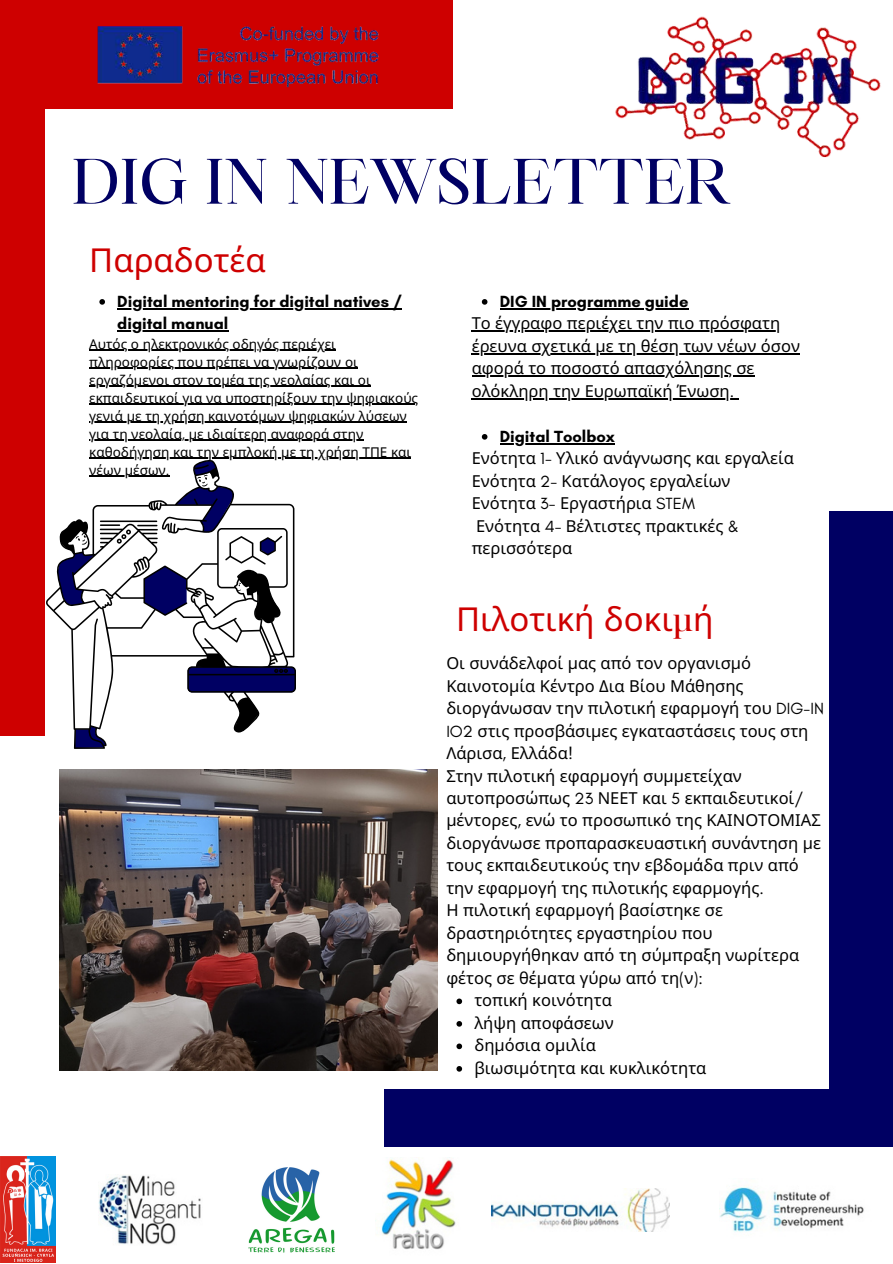
<style>
.page{position:relative;width:893px;height:1264px;background:#fff}
.page>*{position:absolute;margin:0;border:0;box-sizing:border-box;transform-origin:0 0}
.t1{font:61.5px "Maharlika";color:#000063}
.t2{font:33px "Noto Sans";color:#ce0000}
.t3{font:16.5px/22.5px "Noto Sans";color:#000}
.t4{font:700 16.5px/22.5px "Glacial Indifference";color:#000}
.t5{font:13.5px/18px "Noto Sans";color:#000}
.s1{font-family:"Glacial Indifference"}
.s2{font-family:"Maharlika"}
</style>
<div class="page">
<div style="left:0;top:0;width:453px;height:735px;background:#ce0000"></div>
<div style="left:384px;top:511px;width:508px;height:635px;background:#000063"></div>
<div style="left:45px;top:109px;width:784px;height:979px;background:#fff"></div>
<img style="left:0;top:1156px;width:56px;height:106px">
<img style="left:248px;top:1167px;width:87px;height:85px">
<img style="left:375px;top:1157px;width:81px;height:93px">
<img style="left:719px;top:1187px;width:145px;height:45px">
<img style="left:491px;top:1188px;width:178px;height:43px">
<img style="left:99px;top:1175px;width:102px;height:70px">
<img style="left:615px;top:16px;width:266px;height:142px">
<svg style="left:46px;top:460px;width:250px;height:289px"></svg>
<img style="left:97px;top:26px;width:282px;height:62px">
<img style="left:59px;top:769px;width:378px;height:301px">
<svg style="left:456px;top:998px;width:6px;height:6px"></svg>
<svg style="left:456px;top:1021px;width:6px;height:5px"></svg>
<svg style="left:456px;top:1043px;width:6px;height:6px"></svg>
<svg style="left:456px;top:1066px;width:6px;height:5px"></svg>
<svg style="left:482px;top:299px;width:5px;height:6px"></svg>
<hr style="left:499px;top:308px;width:189px;height:1px;background:#000">
<svg style="left:482px;top:434px;width:5px;height:5px"></svg>
<hr style="left:499px;top:443px;width:115px;height:1px;background:#000">
<hr style="left:471px;top:330px;width:309px;height:2px;background:#000">
<hr style="left:471px;top:353px;width:329px;height:1px;background:#000">
<hr style="left:471px;top:375px;width:283px;height:1px;background:#000">
<hr style="left:471px;top:398px;width:263px;height:1px;background:#000">
<svg style="left:99px;top:299px;width:6px;height:6px"></svg>
<hr style="left:117px;top:308px;width:284px;height:1px;background:#000">
<hr style="left:117px;top:330px;width:111px;height:2px;background:#000">
<hr style="left:89px;top:350px;width:247px;height:1px;background:#000">
<hr style="left:89px;top:367px;width:269px;height:2px;background:#000">
<hr style="left:89px;top:385px;width:281px;height:2px;background:#000">
<hr style="left:89px;top:403px;width:329px;height:2px;background:#000">
<hr style="left:89px;top:421px;width:318px;height:2px;background:#000">
<hr style="left:89px;top:439px;width:274px;height:2px;background:#000">
<hr style="left:89px;top:457px;width:322px;height:2px;background:#000">
<hr style="left:89px;top:475px;width:80px;height:2px;background:#000">
<h1 class="t1" style="left:72px;top:142px;width:660px">DIG IN NEWSLETTER</h1>
<h2 class="t2" style="left:89px;top:236px;width:178px">Παραδοτέα</h2>
<p class="t4" style="left:117px;top:290px;width:286px">Digital mentoring for digital natives / digital manual</p>
<p class="t5" style="left:89px;top:335px;width:330px">Αυτός ο ηλεκτρονικός οδηγός περιέχει πληροφορίες που πρέπει να γνωρίζουν οι εργαζόμενοι στον τομέα της νεολαίας και οι εκπαιδευτικοί για να υποστηρίξουν την ψηφιακούς γενιά με τη χρήση καινοτόμων ψηφιακών λύσεων για τη νεολαία<span class="s1">,</span> με ιδιαίτερη αναφορά στην καθοδήγηση και την εμπλοκή με τη χρήση ΤΠΕ και νέων μέσων<span class="s1">.</span></p>
<p class="t4" style="left:499px;top:290px;width:190px">DIG IN programme guide</p>
<p class="t3" style="left:471px;top:312px;width:330px">Το έγγραφο περιέχει την πιο πρόσφατη έρευνα σχετικά με τη θέση των νέων όσον αφορά το ποσοστό απασχόλησης σε ολόκληρη την Ευρωπαϊκή Ένωση<span class="s1">.</span></p>
<p class="t4" style="left:499px;top:425px;width:116px">Digital Toolbox</p>
<p class="t3" style="left:471px;top:447px;width:324px">Ενότητα <span class="s1">1-</span> Υλικό ανάγνωσης και εργαλεία<br>Ενότητα <span class="s1">2-</span> Κατάλογος εργαλείων<br>Ενότητα <span class="s1">3-</span> Εργαστήρια <span class="s1">STEM<br></span>Ενότητα <span class="s1">4-</span> Βέλτιστες πρακτικές <span class="s1">&amp; </span>περισσότερα</p>
<h2 class="t2" style="left:456px;top:596px;width:259px">Πιλοτική δοκι<span class="s2">μ</span>ή</h2>
<p class="t3" style="left:446px;top:652px;width:379px">Οι συνάδελφοί μας από τον οργανισμό Καινοτομία Κέντρο Δια Βίου Μάθησης διοργάνωσαν την πιλοτική εφαρμογή του <span class="s1">DIG-IN IO2</span> στις προσβάσιμες εγκαταστάσεις τους στη Λάρισα<span class="s1">,</span> Ελλάδα<span class="s1">!<br></span>Στην πιλοτική εφαρμογή συμμετείχαν αυτοπροσώπως <span class="s1">23</span> ΝΕΕΤ και <span class="s1">5</span> εκπαιδευτικοί<span class="s1">/ </span>μέντορες<span class="s1">,</span> ενώ το προσωπικό της ΚΑΙΝΟΤΟΜΙΑΣ διοργάνωσε προπαρασκευαστική συνάντηση με τους εκπαιδευτικούς την εβδομάδα πριν από την εφαρμογή της πιλοτικής εφαρμογής<span class="s1">.<br></span>Η πιλοτική εφαρμογή βασίστηκε σε δραστηριότητες εργαστηρίου που δημιουργήθηκαν από τη σύμπραξη νωρίτερα φέτος σε θέματα γύρω από τη<span class="s1">(</span>ν<span class="s1">):</span></p>
<p class="t3" style="left:474px;top:989px;width:233px">τοπική κοινότητα<br>λήψη αποφάσεων<br>δημόσια ομιλία<br>βιωσιμότητα και κυκλικότητα</p>
</div>
